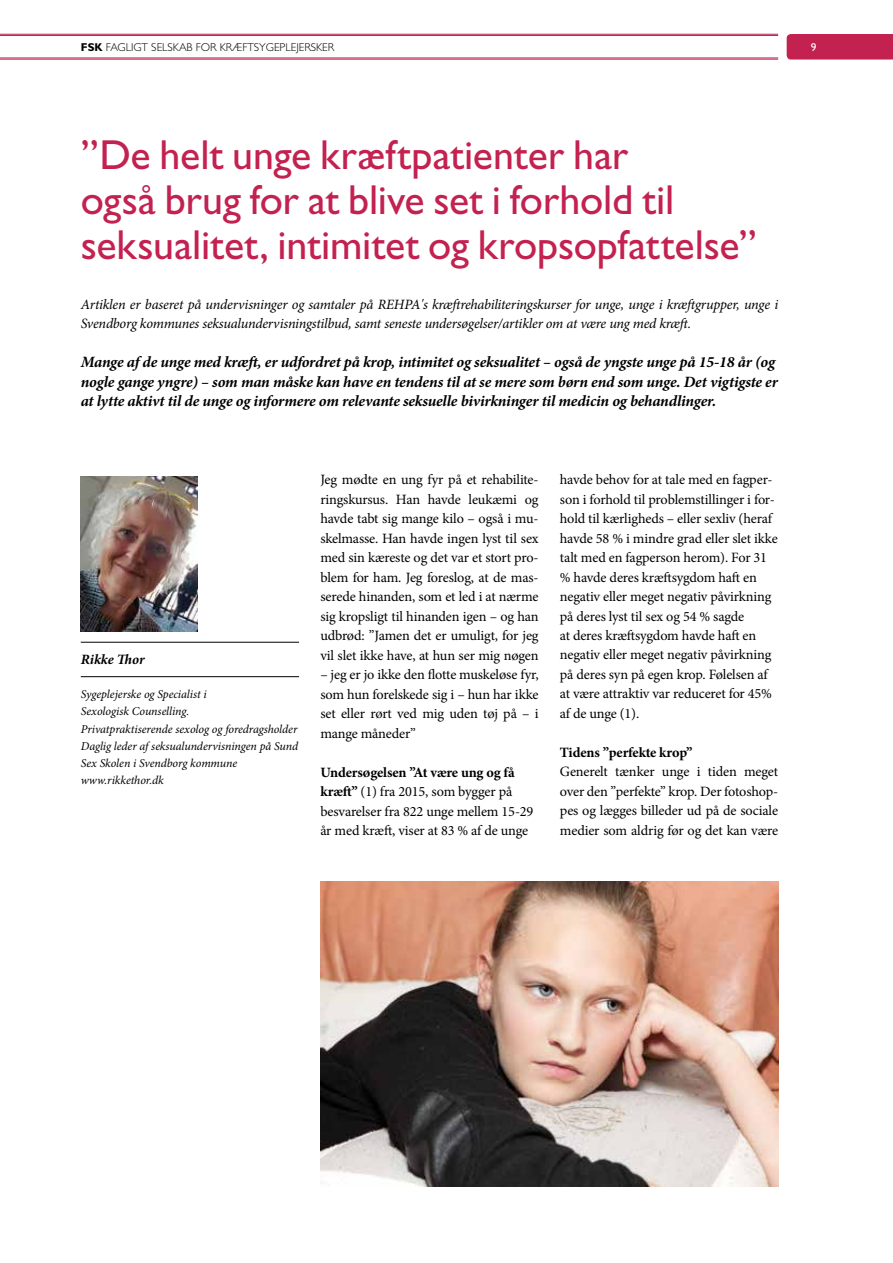
<style>
.page{position:relative;width:893px;height:1263px;background:#fff}
.page>*{position:absolute;margin:0;border:0;box-sizing:border-box;transform-origin:0 0}
.t1{font:42px/45px "Gill Sans Std";letter-spacing:-.005em;color:#c32150}
.t2{font:italic 700 15.75px/19.5px "Minion Pro";letter-spacing:-.015em;color:#000}
.t3{font:14.25px/19.5px "Minion Pro";letter-spacing:-.01em;color:#000;text-align:justify}
.t4{font:italic 14.25px/19.5px "Minion Pro";letter-spacing:-.015em;color:#000}
.t5{font:700 14.25px "Minion Pro";letter-spacing:-.015em;color:#000}
.t6{font:italic 700 14.25px "Minion Pro";letter-spacing:-.005em;color:#000}
.t7{font:italic 12px/17.2px "Minion Pro";letter-spacing:-.005em;color:#000}
.t8{font:300 11.4px "Gill Sans Std";color:#000}
.t9{font:11.4px "Gill Sans Std";color:#fff}
.s1{font-weight:700}
</style>
<div class="page">
<div style="left:787px;top:34px;width:106px;height:26px;background:#c32150"></div>
<hr style="left:0;top:59px;width:778px;height:1px;background:#c32150">
<hr style="left:0;top:35px;width:778px;height:1px;background:#c32150">
<hr style="left:0;top:34px;width:778px;height:1px;background:#c32150">
<hr style="left:0;top:58px;width:778px;height:1px;background:#c32150">
<hr style="left:81px;top:642px;width:218px;height:1px;background:#000">
<hr style="left:81px;top:676px;width:218px;height:1px;background:#000">
<img style="left:81px;top:476px;width:116px;height:155px">
<img style="left:320px;top:881px;width:458px;height:305px">
<p class="t8" style="left:81px;top:40px;width:255px"><span class="s1">FSK</span> FAGLIGT SELSKAB FOR KRÆFTSYGEPLEJERSKER</p>
<p class="t9" style="left:811px;top:40px;width:7px">9</p>
<h1 class="t1" style="left:81px;top:133px;width:678px">”De helt unge kræftpatienter har<br>også brug for at blive set i forhold til seksualitet, intimitet og kropsopfattelse”</h1>
<p class="t4" style="left:81px;top:294px;width:699px">Artiklen er baseret på undervisninger og samtaler på REHPA's kræftrehabiliteringskurser for unge, unge i kræftgrupper, unge i<br>Svendborg kommunes seksualundervisningstilbud, samt seneste undersøgelser/artikler om at være ung med kræft.</p>
<p class="t2" style="left:81px;top:352px;width:699px">Mange af de unge med kræft, er udfordret på krop, intimitet og seksualitet – også de yngste unge på 15-18 år (og nogle gange yngre) – som man måske kan have en tendens til at se mere som børn end som unge. Det vigtigste er at lytte aktivt til de unge og informere om relevante seksuelle bivirkninger til medicin og behandlinger.</p>
<p class="t6" style="left:81px;top:649px;width:65px">Rikke Thor</p>
<p class="t7" style="left:81px;top:686px;width:219px">Sygeplejerske og Specialist i<br>Sexologisk Counselling.<br>Privatpraktiserende sexolog og foredragsholder Daglig leder af seksualundervisningen på Sund Sex Skolen i Svendborg kommune www.rikkethor.dk</p>
<p class="t3" style="left:320px;top:470px;width:220px">Jeg mødte en ung fyr på et rehabilite&shy;ringskursus. Han havde leukæmi og havde tabt sig mange kilo – også i mu&shy;skelmasse. Han havde ingen lyst til sex med sin kæreste og det var et stort pro&shy;blem for ham. Jeg foreslog, at de mas&shy;serede hinanden, som et led i at nærme sig kropsligt til hinanden igen – og han udbrød: ”Jamen det er umuligt, for jeg vil slet ikke have, at hun ser mig nøgen</p>
<p class="t3" style="left:320px;top:665px;width:220px">– jeg er jo ikke den flotte muskeløse fyr, som hun forelskede sig i – hun har ikke set eller rørt ved mig uden tøj på – i mange måneder”</p>
<p class="t3" style="left:320px;top:762px;width:215px;text-align:left"><span class="s1">Undersøgelsen ”At være ung og få kræft”</span> (1) fra 2015, som bygger på besvarelser fra 822 unge mellem 15-29 år med kræft, viser at 83 % af de unge</p>
<p class="t3" style="left:560px;top:470px;width:219px;text-align:left">havde behov for at tale med en fagper&shy;son i forhold til problemstillinger i for&shy;hold til kærligheds – eller sexliv (heraf havde 58 % i mindre grad eller slet ikke talt med en fagperson herom). For 31 % havde deres kræftsygdom haft en negativ eller meget negativ påvirkning på deres lyst til sex og 54 % sagde<br>at deres kræftsygdom havde haft en negativ eller meget negativ påvirkning på deres syn på egen krop. Følelsen af at være attraktiv var reduceret for 45% af de unge (1).</p>
<p class="t5" style="left:560px;top:742px;width:134px">Tidens ”perfekte krop”</p>
<p class="t3" style="left:560px;top:762px;width:220px">Generelt tænker unge i tiden meget over den ”perfekte” krop. Der fotoshop&shy;pes og lægges billeder ud på de sociale medier som aldrig før og det kan være</p>
</div>
